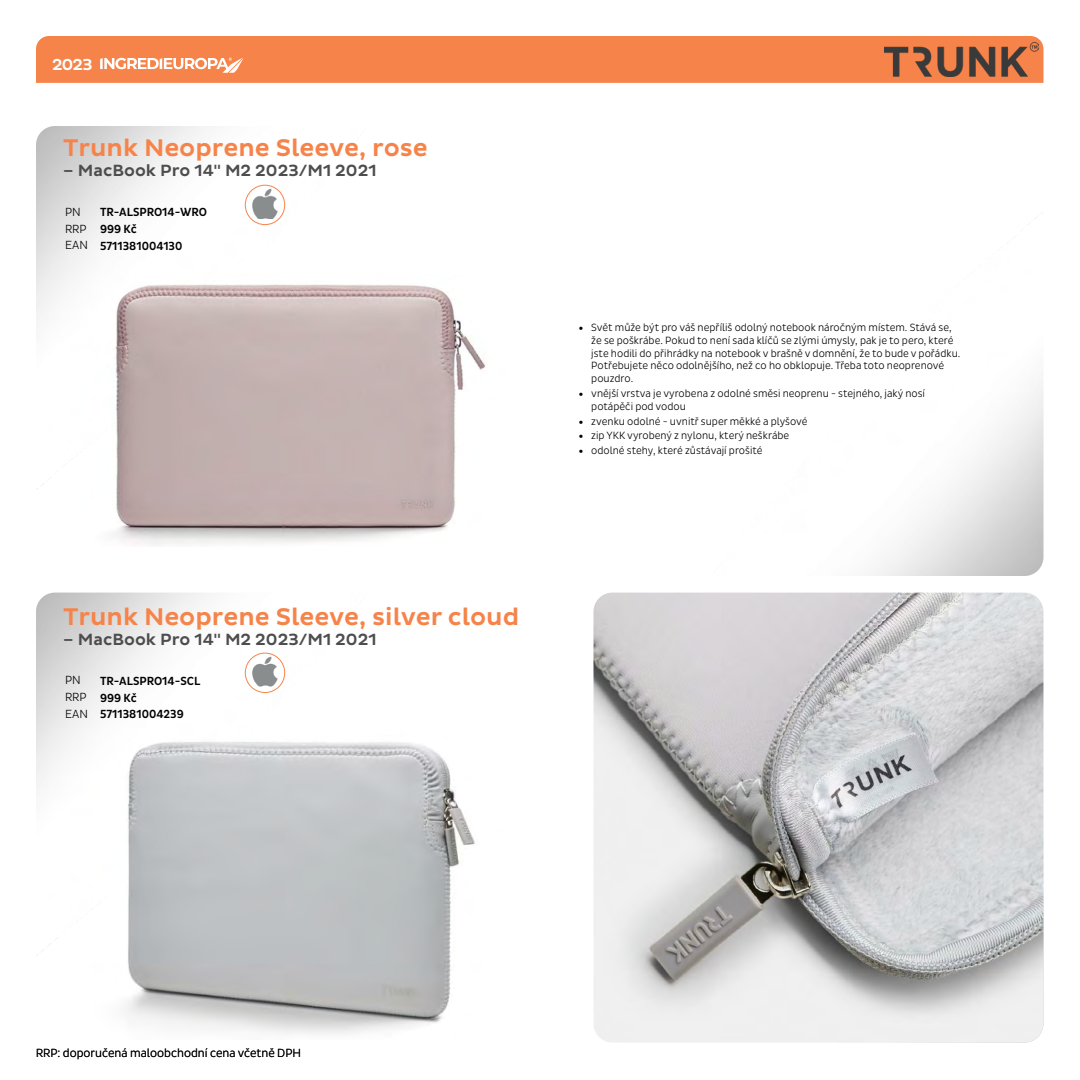
<style>
.page{position:relative;width:1080px;height:1080px;background:#fff}
.page>*{position:absolute;margin:0;border:0;box-sizing:border-box;transform-origin:0 0}
.t1{font:500 24.6px "Pluto Sans";color:#f6844a}
.t2{font:500 16.6px "Pluto Sans";color:#4d4d4d}
.t3{font:500 16.2px "Pluto Sans";color:#fff}
.t4{font:500 12px/16.9px "Pluto Sans Cond";color:#000}
.t5{font:300 12px/16.8px "Pluto Sans Cond";color:#000}
.t6{font:300 10.7px/12.8px "Pluto Sans Cond";color:#000}
.s1{font-family:"Myriad Pro";font-size:18px}
</style>
<div class="page">
<img style="left:36px;top:593px;width:250px;height:363px">
<div style="left:36px;top:36px;width:1007px;height:47px;background:#f6844a"></div>
<svg style="left:100px;top:57px;width:144px;height:16px"></svg>
<img style="left:884px;top:43px;width:154px;height:34px">
<svg style="left:245px;top:653px;width:40px;height:40px"></svg>
<img style="left:245px;top:656px;width:40px;height:31px">
<div style="left:245px;top:653px;width:40px;height:40px;border:1px solid #f6844a;border-radius:50%"></div>
<svg style="left:245px;top:185px;width:40px;height:40px"></svg>
<img style="left:245px;top:188px;width:40px;height:31px">
<div style="left:245px;top:185px;width:40px;height:40px;border:1px solid #f6844a;border-radius:50%"></div>
<img style="left:81px;top:275px;width:407px;height:272px">
<img style="left:52px;top:730px;width:423px;height:304px">
<img style="left:593px;top:593px;width:450px;height:450px">
<h3 class="t3" style="left:52px;top:55px;width:42px">2023</h3>
<h1 class="t1" style="left:63px;top:134px;width:366px">Trunk Neoprene Sleeve, rose</h1>
<h2 class="t2" style="left:63px;top:161px;width:315px">– MacBook Pro 14" M2 2023/M1 2021</h2>
<p class="t5" style="left:65px;top:203px;width:24px">PN<br>RRP<br>EAN</p>
<p class="t4" style="left:100px;top:204px;width:109px">TR-ALSPRO14-WRO<br>999 Kč<br>5711381004130</p>
<h1 class="t1" style="left:63px;top:602px;width:457px">Trunk Neoprene Sleeve, silver cloud</h1>
<h2 class="t2" style="left:63px;top:630px;width:315px">– MacBook Pro 14" M2 2023/M1 2021</h2>
<p class="t5" style="left:65px;top:672px;width:24px">PN<br>RRP<br>EAN</p>
<p class="t4" style="left:100px;top:673px;width:102px">TR-ALSPRO14-SCL<br>999 Kč<br>5711381004239</p>
<p class="t6" style="left:591px;top:321px;width:371px;text-indent:-12px"><span class="s1">•</span> Svět může být pro váš nepříliš odolný notebook náročným místem. Stává se, že se poškrábe. Pokud to není sada klíčů se zlými úmysly, pak je to pero, které jste hodili do přihrádky na notebook v brašně v domnění, že to bude v pořádku.<br>Potřebujete něco odolnějšího, než co ho obklopuje. Třeba toto neoprenové pouzdro.</p>
<p class="t6" style="left:591px;top:387px;width:335px;text-indent:-12px"><span class="s1">•</span> vnější vrstva je vyrobena z odolné směsi neoprenu - stejného, jaký nosí potápěči pod vodou</p>
<p class="t6" style="left:579px;top:415px;width:230px"><span class="s1">•</span> zvenku odolné - uvnitř super měkké a plyšové</p>
<p class="t6" style="left:579px;top:429px;width:212px"><span class="s1">•</span> zip YKK vyrobený z nylonu, který neškrábe</p>
<p class="t6" style="left:579px;top:444px;width:185px"><span class="s1">•</span> odolné stehy, které zůstávají prošité</p>
<p class="t5" style="left:36px;top:1045px;width:266px">RRP: doporučená maloobchodní cena včetně DPH</p>
</div>
